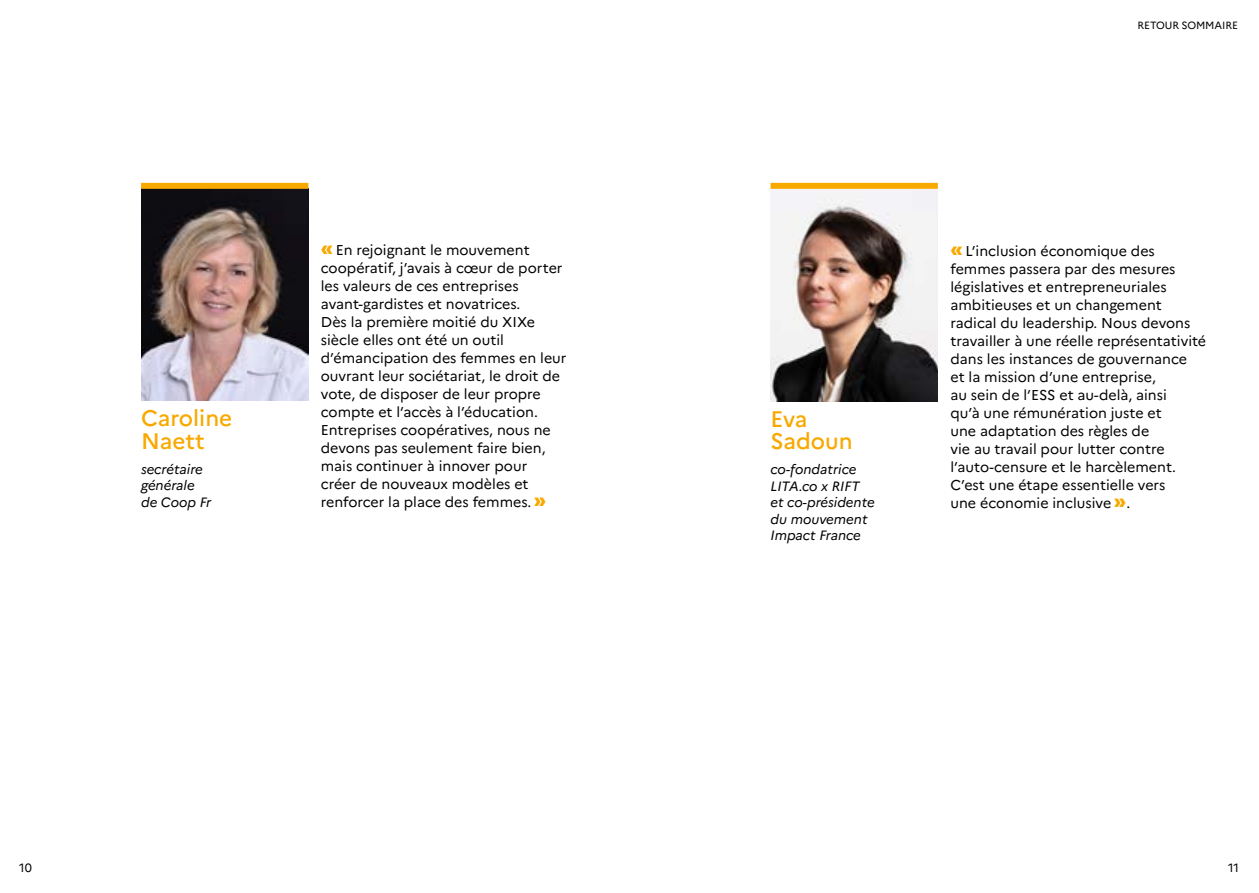
<style>
.page{position:relative;width:1259px;height:893px;background:#fff}
.page>*{position:absolute;margin:0;border:0;box-sizing:border-box;transform-origin:0 0}
.t1{font:500 22.5px/22.5px "Marianne";color:#f8a900}
.t2{font:14.25px/18px "Marianne";color:#000}
.t3{font:italic 13.5px/16.5px "Marianne";color:#000}
.t4{font:12px "Marianne";color:#000}
.t5{font:10.5px "Marianne";letter-spacing:-.01em;color:#000}
.s1{font-weight:800;font-size:21px;color:#f8a900}
</style>
<div class="page">
<img style="left:141px;top:189px;width:167px;height:212px">
<div style="left:141px;top:183px;width:167px;height:6px;background:#f8a900"></div>
<img style="left:770px;top:189px;width:167px;height:213px">
<div style="left:770px;top:183px;width:168px;height:6px;background:#f8a900"></div>
<h1 class="t1" style="left:141px;top:407px;width:93px">Caroline<br>Naett</h1>
<p class="t3" style="left:141px;top:461px;width:72px">secrétaire générale de Coop Fr</p>
<p class="t2" style="left:321px;top:241px;width:247px"><span class="s1">«</span> En rejoignant le mouvement coopératif, j’avais à cœur de porter les valeurs de ces entreprises avant-gardistes et novatrices.<br>Dès la première moitié du XIXe siècle elles ont été un outil d’émancipation des femmes en leur ouvrant leur sociétariat, le droit de vote, de disposer de leur propre compte et l’accès à l’éducation.<br>Entreprises coopératives, nous ne devons pas seulement faire bien, mais continuer à innover pour<br>créer de nouveaux modèles et renforcer la place des femmes. <span class="s1">»</span></p>
<p class="t5" style="left:1137px;top:19px;width:102px">RETOUR SOMMAIRE</p>
<h1 class="t1" style="left:770px;top:408px;width:84px">Eva<br>Sadoun</h1>
<p class="t3" style="left:770px;top:461px;width:106px">co-fondatrice<br>LITA.co x RIFT et co-présidente du mouvement<br>Impact France</p>
<p class="t2" style="left:950px;top:242px;width:257px"><span class="s1">«</span> L’inclusion économique des femmes passera par des mesures législatives et entrepreneuriales ambitieuses et un changement radical du leadership. Nous devons travailler à une réelle représentativité dans les instances de gouvernance<br>et la mission d’une entreprise,<br>au sein de l’ESS et au-delà, ainsi<br>qu’à une rémunération juste et<br>une adaptation des règles de<br>vie au travail pour lutter contre l’auto-censure et le harcèlement.<br>C’est une étape essentielle vers<br>une économie inclusive <span class="s1">»</span>.</p>
<p class="t4" style="left:19px;top:860px;width:14px">10</p>
<p class="t4" style="left:1228px;top:860px;width:12px">11</p>
</div>
